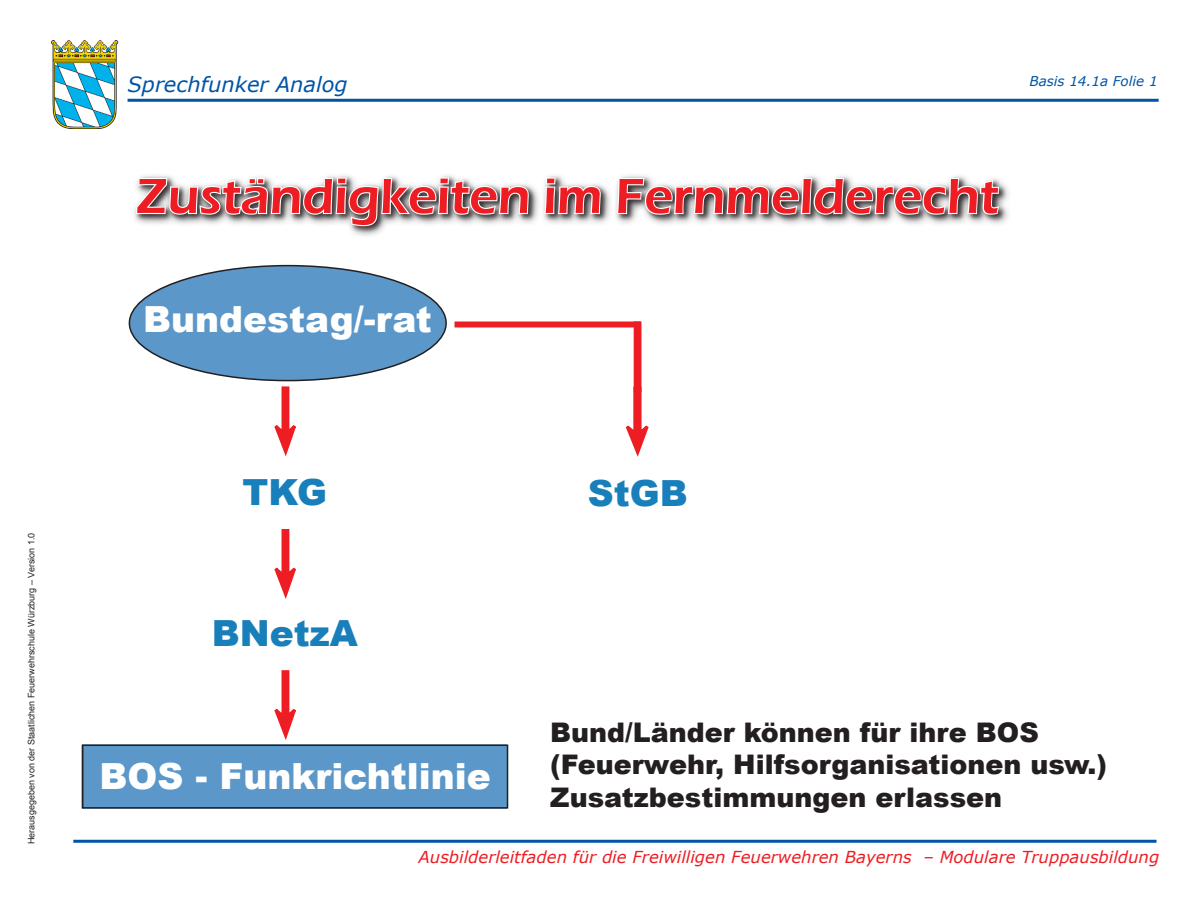
<style>
.page{position:relative;width:1200px;height:900px;background:#fff}
.page>*{position:absolute;margin:0;border:0;box-sizing:border-box;transform-origin:0 0}
.Folie_Überschrift{font:600 51px "Eras ITC";color:#ee1d23}
.t1{font:900 36px "Arial";color:#fff}
.t2{font:900 36px "Arial";color:#197fbb}
.Text_Folie_18_pt{font:900 27px/32.4px "Arial";color:#231f20}
.t3{font:italic 21px "Verdana";color:#0154a6}
.t4{font:italic 16.5px "Verdana";color:#ee1d23}
.t5{font:italic 13.5px "Verdana";color:#0154a6}
.t6{font:9px "Arial";color:#231f20}
</style>
<div class="page">
<hr style="left:128px;top:99px;width:1031px;height:3px;background:#0154a6">
<hr style="left:73px;top:840px;width:1084px;height:3px;background:#0154a6">
<img style="left:51px;top:40px;width:68px;height:89px">
<div style="left:135px;top:176px;width:871px;height:57px;background:#231f20;opacity:.75"></div>
<svg style="left:543px;top:176px;width:59px;height:39px"></svg>
<svg style="left:616px;top:101px;width:385px;height:115px"></svg>
<div style="left:83px;top:745px;width:425px;height:63px;background:#5b97c9"></div>
<div style="left:82px;top:745px;width:426px;height:64px;border:2px solid #231f20"></div>
<svg style="left:274px;top:529px;width:22px;height:70px"></svg>
<svg style="left:135px;top:101px;width:395px;height:356px"></svg>
<svg style="left:272px;top:670px;width:29px;height:75px"></svg>
<svg style="left:625px;top:385px;width:24px;height:72px"></svg>
<div style="left:455px;top:321px;width:185px;height:6px;background:#ee1d23"></div>
<div style="left:634px;top:321px;width:7px;height:71px;background:#ee1d23"></div>
<p class="t6" style="left:26px;top:844px;width:313px;rotate:-90deg">Herausgegeben von der Staatlichen Feuerwehrschule Würzburg – Version 1.0</p>
<p class="t3" style="left:128px;top:69px;width:222px">Sprechfunker Analog</p>
<p class="t5" style="left:1029px;top:71px;width:130px">Basis 14.1a Folie 1</p>
<p class="Folie_Überschrift" style="left:136px;top:167px;width:864px">Zuständigkeiten im Fernmelderecht</p>
<p class="t1" style="left:143px;top:293px;width:290px">Bundestag/-rat</p>
<p class="t2" style="left:243px;top:466px;width:86px">TKG</p>
<p class="t2" style="left:588px;top:467px;width:101px">StGB</p>
<p class="t2" style="left:212px;top:607px;width:148px">BNetzA</p>
<p class="t1" style="left:99px;top:750px;width:393px">BOS - Funkrichtlinie</p>
<p class="Text_Folie_18_pt" style="left:550px;top:715px;width:558px">Bund/Länder können für ihre BOS (Feuerwehr, Hilfsorganisationen usw.)<br>Zusatzbestimmungen erlassen</p>
<p class="t4" style="left:419px;top:846px;width:742px">Ausbilderleitfaden für die Freiwilligen Feuerwehren Bayerns – Modulare Truppausbildung</p>
</div>
